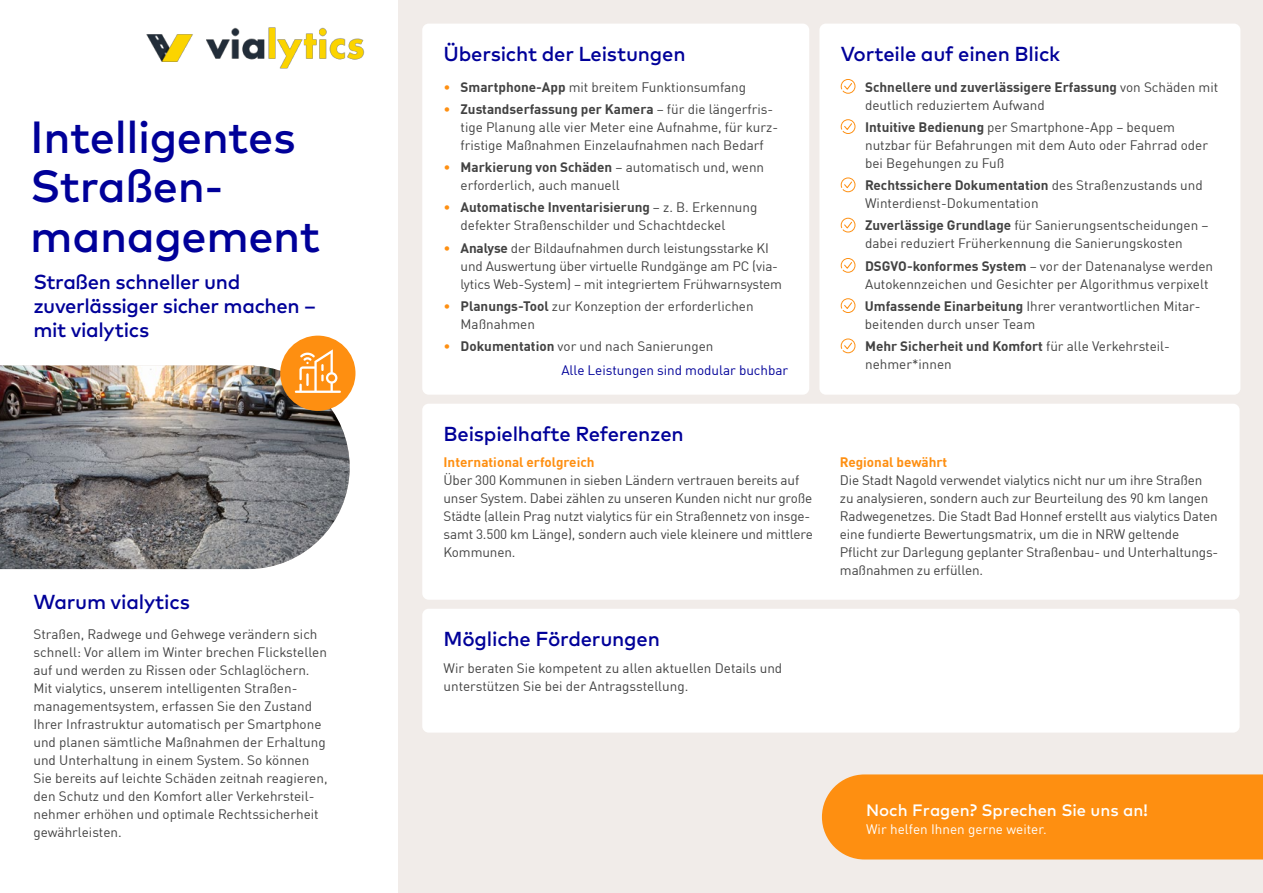
<style>
.page{position:relative;width:1263px;height:893px;background:#fff}
.page>*{position:absolute;margin:0;border:0;box-sizing:border-box;transform-origin:0 0}
.t1{font:500 45px/49.5px "Mark OT";letter-spacing:-.01em;color:#009}
.t2{font:500 20.25px/24px "Mark OT";letter-spacing:-.01em;color:#009}
.t3{font:500 16.5px "Mark OT";color:#fff}
.t4{font:13.5px/18px "En BWDIN Pro";color:#424242}
.t5{font:13.5px/24.2px "En BWDIN Pro";color:#009}
.t6{font:700 13.5px "En BWDIN Pro";color:#fe8f11}
.t7{font:13.5px "En BWDIN Pro";color:#fff}
.s1{color:#fe8f11}
.s2{font-weight:700}
.s3{font-weight:700;color:#424242}
.s4{color:#424242}
</style>
<div class="page">
<div style="left:398px;top:0;width:865px;height:893px;background:#f1ece9"></div>
<div style="left:422px;top:609px;width:817px;height:124px;background:#fff;border-radius:6px"></div>
<div style="left:422px;top:404px;width:817px;height:196px;background:#fff;border-radius:6px"></div>
<div style="left:819px;top:24px;width:421px;height:371px;background:#fff;border-radius:6px"></div>
<svg style="left:841px;top:79px;width:14px;height:15px"></svg>
<svg style="left:841px;top:119px;width:14px;height:15px"></svg>
<svg style="left:841px;top:177px;width:14px;height:15px"></svg>
<svg style="left:841px;top:218px;width:14px;height:14px"></svg>
<svg style="left:841px;top:258px;width:14px;height:15px"></svg>
<svg style="left:841px;top:298px;width:14px;height:15px"></svg>
<svg style="left:841px;top:338px;width:14px;height:15px"></svg>
<div style="left:422px;top:24px;width:387px;height:371px;background:#fff;border-radius:6px"></div>
<div style="left:822px;top:774px;width:441px;height:85px;background:#fe8f11"></div>
<img style="left:0;top:365px;width:350px;height:204px">
<div style="left:280px;top:336px;width:75px;height:75px;background:#fe8f11;border-radius:50%"></div>
<svg style="left:295px;top:349px;width:46px;height:44px"></svg>
<img style="left:146px;top:27px;width:219px;height:42px">
<h1 class="t1" style="left:30px;top:111px;width:291px">Intelligentes<br>Straßen&shy;management</h1>
<h2 class="t2" style="left:33px;top:270px;width:284px">Straßen schneller und zuverlässiger sicher machen – mit vialytics</h2>
<h2 class="t2" style="left:33px;top:590px;width:158px">Warum vialytics</h2>
<p class="t4" style="left:33px;top:624px;width:296px">Straßen, Radwege und Gehwege verändern sich schnell: Vor allem im Winter brechen Flickstellen auf und werden zu Rissen oder Schlaglöchern.<br>Mit vialytics, unserem intelligenten Straßen&shy;managementsystem, erfassen Sie den Zustand Ihrer Infrastruktur automatisch per Smartphone und planen sämtliche Maßnahmen der Erhaltung und Unterhaltung in einem System. So können Sie bereits auf leichte Schäden zeitnah reagieren, den Schutz und den Komfort aller Verkehrsteil&shy;nehmer erhöhen und optimale Rechtssicherheit gewährleisten.</p>
<h2 class="t2" style="left:443px;top:41px;width:244px">Übersicht der Leistungen</h2>
<p class="t4" style="left:443px;top:76px;width:304px"><span class="s1">•</span> <span class="s2">Smartphone-App</span> mit breitem Funktionsumfang</p>
<p class="t4" style="left:460px;top:99px;width:317px;text-indent:-17px"><span class="s1">•</span> <span class="s2">Zustandserfassung per Kamera</span> – für die längerfris&shy;tige Planung alle vier Meter eine Aufnahme, für kurz&shy;fristige Maßnahmen Einzelaufnahmen nach Bedarf</p>
<p class="t4" style="left:460px;top:157px;width:305px;text-indent:-17px"><span class="s1">•</span> <span class="s2">Markierung von Schäden</span> – automatisch und, wenn erforderlich, auch manuell</p>
<p class="t4" style="left:460px;top:197px;width:298px;text-indent:-17px"><span class="s1">•</span> <span class="s2">Automatische Inventarisierung</span> – z. B. Erkennung defekter Straßenschilder und Schachtdeckel</p>
<p class="t4" style="left:460px;top:237px;width:323px;text-indent:-17px"><span class="s1">•</span> <span class="s2">Analyse</span> der Bildaufnahmen durch leistungsstarke KI und Auswertung über virtuelle Rundgänge am PC (via&shy;lytics Web-System) – mit integriertem Frühwarnsystem</p>
<p class="t4" style="left:460px;top:296px;width:295px;text-indent:-17px"><span class="s1">•</span> <span class="s2">Planungs-Tool</span> zur Konzeption der erforderlichen<br>Maßnahmen</p>
<p class="t5" style="left:561px;top:333px;width:228px;text-indent:-118px"><span class="s1">•</span> <span class="s3">Dokumentation</span> <span class="s4">vor und nach Sanierungen<br></span>Alle Leistungen sind modular buchbar</p>
<h2 class="t2" style="left:443px;top:421px;width:242px">Beispielhafte Referenzen</h2>
<p class="t6" style="left:443px;top:451px;width:153px">International erfolgreich</p>
<p class="t4" style="left:443px;top:470px;width:371px">Über 300 Kommunen in sieben Ländern vertrauen bereits auf unser System. Dabei zählen zu unseren Kunden nicht nur große Städte (allein Prag nutzt vialytics für ein Straßennetz von insge&shy;samt 3.500 km Länge), sondern auch viele kleinere und mittlere Kommunen.</p>
<h2 class="t2" style="left:443px;top:626px;width:218px">Mögliche Förderungen</h2>
<p class="t4" style="left:443px;top:657px;width:340px">Wir beraten Sie kompetent zu allen aktuellen Details und unterstützen Sie bei der Antragsstellung.</p>
<h2 class="t2" style="left:841px;top:41px;width:221px">Vorteile auf einen Blick</h2>
<p class="t4" style="left:865px;top:76px;width:355px"><span class="s2">Schnellere und zuverlässigere Erfassung</span> von Schäden mit deutlich reduziertem Aufwand</p>
<p class="t4" style="left:865px;top:117px;width:344px"><span class="s2">Intuitive Bedienung</span> per Smartphone-App – bequem nutzbar für Befahrungen mit dem Auto oder Fahrrad oder bei Begehungen zu Fuß</p>
<p class="t4" style="left:865px;top:175px;width:339px"><span class="s2">Rechtssichere Dokumentation</span> des Straßenzustands und<br>Winterdienst-Dokumentation</p>
<p class="t4" style="left:865px;top:215px;width:345px"><span class="s2">Zuverlässige Grundlage</span> für Sanierungsentscheidungen – dabei reduziert Früherkennung die Sanierungskosten</p>
<p class="t4" style="left:865px;top:255px;width:349px"><span class="s2">DSGVO-konformes System</span> – vor der Datenanalyse werden<br>Autokennzeichen und Gesichter per Algorithmus verpixelt</p>
<p class="t4" style="left:865px;top:296px;width:335px"><span class="s2">Umfassende Einarbeitung</span> Ihrer verantwortlichen Mitar&shy;beitenden durch unser Team</p>
<p class="t4" style="left:865px;top:336px;width:304px"><span class="s2">Mehr Sicherheit und Komfort</span> für alle Verkehrsteil&shy;nehmer*innen</p>
<p class="t6" style="left:840px;top:451px;width:109px">Regional bewährt</p>
<p class="t4" style="left:840px;top:470px;width:380px">Die Stadt Nagold verwendet vialytics nicht nur um ihre Straßen zu analysieren, sondern auch zur Beurteilung des 90 km langen Radwegenetzes. Die Stadt Bad Honnef erstellt aus vialytics Daten eine fundierte Bewertungsmatrix, um die in NRW geltende Pflicht zur Darlegung geplanter Straßenbau- und Unterhaltungs&shy;maßnahmen zu erfüllen.</p>
<p class="t3" style="left:866px;top:799px;width:283px">Noch Fragen? Sprechen Sie uns an!</p>
<p class="t7" style="left:866px;top:818px;width:182px">Wir helfen Ihnen gerne weiter.</p>
</div>
